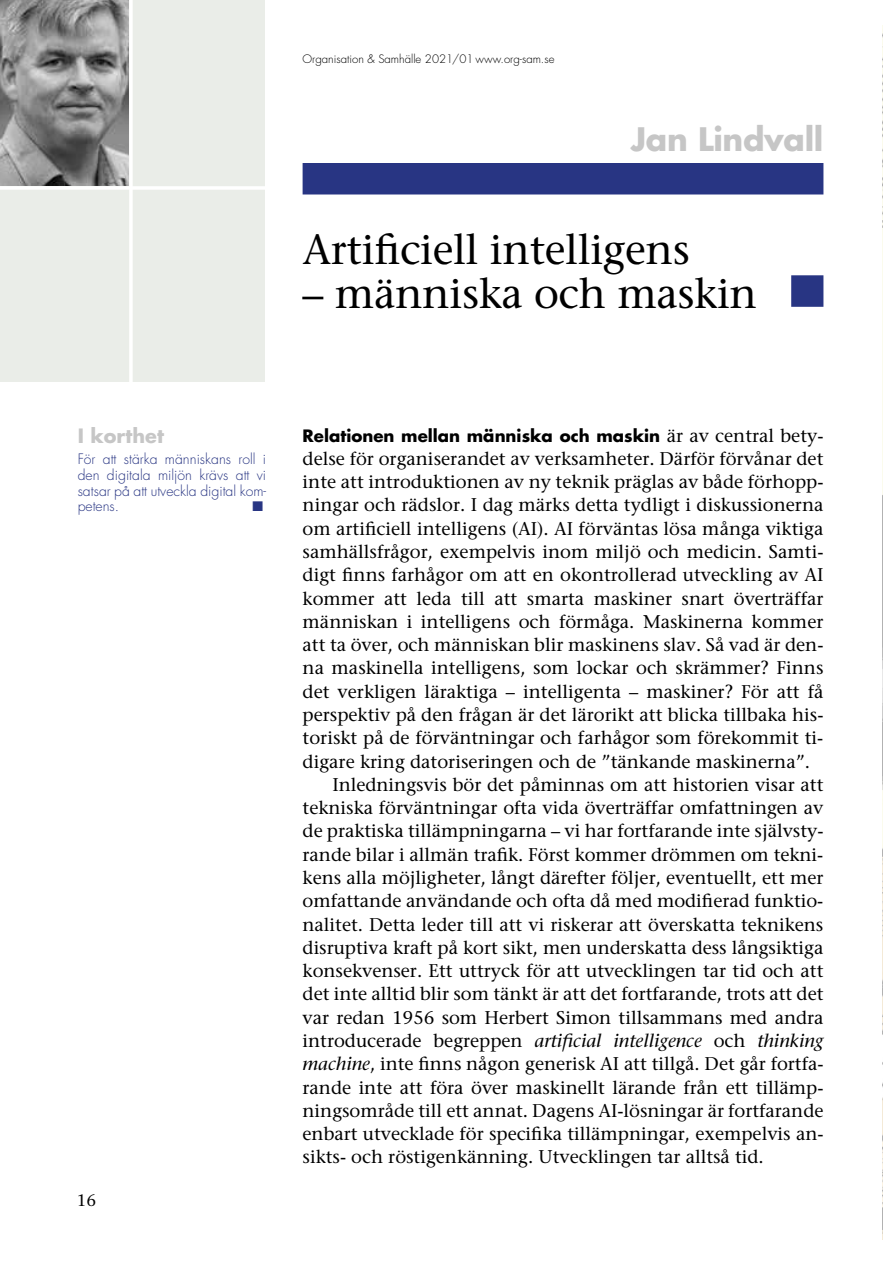
<style>
.page{position:relative;width:883px;height:1265px;background:#fff}
.page>*{position:absolute;margin:0;border:0;box-sizing:border-box;transform-origin:0 0}
.t1{font:42px "Stone Serif";letter-spacing:-.01em;color:#000}
.t2{font:700 31.5px "Futura";letter-spacing:-.01em;color:#c6c6c6}
.t3{font:700 19.25px "Futura";color:#c6c6c6}
.t4{font:18.38px "Stone Serif";color:#000}
.t5{font:italic 18.38px "Stone Serif";color:#000}
.t6{font:700 16.62px "Futura";color:#000}
.t7{font:16.62px "Stone Serif";color:#000}
.t8{font:300 14px/15.8px "Futura";color:#283583;text-align:justify}
.t9{font:14px "Zapf Dingbats ITC";color:#283583}
.t10{font:300 11.38px "Futura";color:#000}
.s1{font-family:"Stone Serif";font-weight:400;font-size:18.38px}
.s2{font-style:normal}
.s3{font-style:italic}
</style>
<div class="page">
<div style="left:0;top:0;width:265px;height:381px;background:#eaede8"></div>
<div style="left:303px;top:163px;width:520px;height:31px;background:#283583"></div>
<div style="left:791px;top:275px;width:32px;height:32px;background:#283583"></div>
<img style="left:0;top:0;width:128px;height:185px">
<svg style="left:882px;top:25px;width:1px;height:1215px"></svg>
<hr style="left:129px;top:0;width:4px;height:389px;background:#fff">
<hr style="left:0;top:186px;width:267px;height:4px;background:#fff">
<p class="t10" style="left:303px;top:52px;width:253px">Organisation &amp; Samhälle 2021/01 www.org-sam.se</p>
<h2 class="t2" style="left:631px;top:117px;width:194px">Jan Lindvall</h2>
<h1 class="t1" style="left:303px;top:223px;width:389px">Artificiell intelligens</h1>
<h1 class="t1" style="left:303px;top:267px;width:456px">– människa och maskin</h1>
<p class="t3" style="left:78px;top:423px;width:88px">I korthet</p>
<p class="t8" style="left:78px;top:451px;width:190px">För att stärka människans roll i den digitala miljön krävs att vi satsar på att utveckla digital kom&shy;petens.</p>
<p class="t9" style="left:253px;top:500px;width:12px">■</p>
<p class="t7" style="left:77px;top:1190px;width:21px">16</p>
<p class="t6" style="left:303px;top:424px;width:522px">Relationen mellan människa och maskin <span class="s1">är av central bety-</span></p>
<p class="t4" style="left:303px;top:447px;width:522px">delse för organiserandet av verksamheter. Därför förvånar det</p>
<p class="t4" style="left:303px;top:471px;width:522px">inte att introduktionen av ny teknik präglas av både förhopp-</p>
<p class="t4" style="left:303px;top:494px;width:522px">ningar och rädslor. I dag märks detta tydligt i diskussionerna</p>
<p class="t4" style="left:303px;top:517px;width:522px">om artificiell intelligens (AI). AI förväntas lösa många viktiga</p>
<p class="t4" style="left:303px;top:540px;width:522px">samhällsfrågor, exempelvis inom miljö och medicin. Samti-</p>
<p class="t4" style="left:303px;top:564px;width:522px">digt finns farhågor om att en okontrollerad utveckling av AI</p>
<p class="t4" style="left:303px;top:587px;width:522px">kommer att leda till att smarta maskiner snart överträffar</p>
<p class="t4" style="left:303px;top:610px;width:522px">människan i intelligens och förmåga. Maskinerna kommer</p>
<p class="t4" style="left:303px;top:634px;width:522px">att ta över, och människan blir maskinens slav. Så vad är den-</p>
<p class="t4" style="left:303px;top:657px;width:522px">na maskinella intelligens, som lockar och skrämmer? Finns</p>
<p class="t4" style="left:303px;top:680px;width:522px">det verkligen läraktiga – intelligenta – maskiner? För att få</p>
<p class="t4" style="left:303px;top:703px;width:522px">perspektiv på den frågan är det lärorikt att blicka tillbaka his-</p>
<p class="t4" style="left:303px;top:727px;width:522px">toriskt på de förväntningar och farhågor som förekommit ti-</p>
<p class="t4" style="left:303px;top:750px;width:509px">digare kring datoriseringen och de ”tänkande maskinerna”.</p>
<p class="t4" style="left:332px;top:773px;width:493px">Inledningsvis bör det påminnas om att historien visar att</p>
<p class="t4" style="left:303px;top:796px;width:522px">tekniska förväntningar ofta vida överträffar omfattningen av</p>
<p class="t4" style="left:303px;top:820px;width:522px">de praktiska tillämpningarna – vi har fortfarande inte självsty-</p>
<p class="t4" style="left:303px;top:843px;width:522px">rande bilar i allmän trafik. Först kommer drömmen om tekni-</p>
<p class="t4" style="left:303px;top:866px;width:522px">kens alla möjligheter, långt därefter följer, eventuellt, ett mer</p>
<p class="t4" style="left:303px;top:890px;width:522px">omfattande användande och ofta då med modifierad funktio-</p>
<p class="t4" style="left:303px;top:913px;width:522px">nalitet. Detta leder till att vi riskerar att överskatta teknikens</p>
<p class="t4" style="left:303px;top:936px;width:522px">disruptiva kraft på kort sikt, men underskatta dess långsiktiga</p>
<p class="t4" style="left:303px;top:959px;width:522px">konsekvenser. Ett uttryck för att utvecklingen tar tid och att</p>
<p class="t4" style="left:303px;top:983px;width:522px">det inte alltid blir som tänkt är att det fortfarande, trots att det</p>
<p class="t4" style="left:303px;top:1006px;width:522px">var redan 1956 som Herbert Simon tillsammans med andra</p>
<p class="t5" style="left:303px;top:1030px;width:522px"><span class="s2">introducerade begreppen</span> artificial intelligence <span class="s2">och</span> thinking</p>
<p class="t4" style="left:303px;top:1053px;width:522px"><span class="s3">machine</span>, inte finns någon generisk AI att tillgå. Det går fortfa-</p>
<p class="t4" style="left:303px;top:1076px;width:522px">rande inte att föra över maskinellt lärande från ett tillämp-</p>
<p class="t4" style="left:303px;top:1099px;width:522px">ningsområde till ett annat. Dagens AI-lösningar är fortfarande</p>
<p class="t4" style="left:303px;top:1122px;width:522px">enbart utvecklade för specifika tillämpningar, exempelvis an-</p>
<p class="t4" style="left:303px;top:1146px;width:463px">sikts- och röstigenkänning. Utvecklingen tar alltså tid.</p>
</div>
